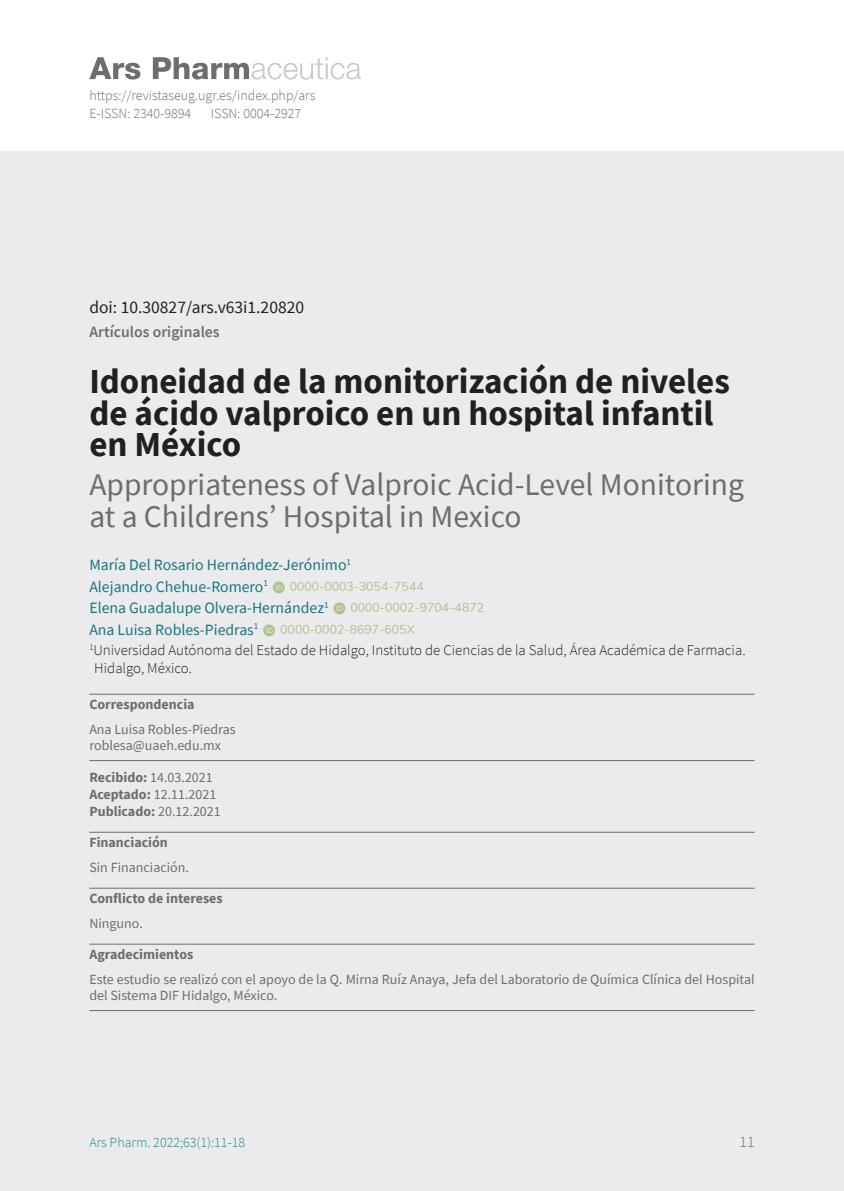
<style>
.page{position:relative;width:844px;height:1191px;background:#fff}
.page>*{position:absolute;margin:0;border:0;box-sizing:border-box;transform-origin:0 0}
.sps_titulo_original{font:700 35px/31.5px "Source Sans Pro";color:#231f20}
.sps_titulo_traduc{font:31.5px/31.5px "Source Sans Pro";color:#6c6d70}
.sps_doi{font:17.5px "Source Sans Pro";color:#231f20}
.sps_autores{font:15.75px "Source Sans Pro";color:#16767f}
.sps_seccion{font:600 15.75px "Source Sans Pro";color:#6c6d70}
.t1{font:300 15.75px "Source Sans Pro";color:#6c6d70}
.sps_afiliaciones{font:300 14.88px/17.8px "Source Sans Pro";color:#231f20}
.sps_linea_fin_metada{font:14px/16.8px "Source Sans Pro";color:#6c6d70}
.sps_texto_metadatos{font:14px "Source Sans Pro";color:#6c6d70}
.t2{font:300 14px "Source Sans Pro";color:#6c6d70}
.sps_titulo_metadatos{font:700 14px "Source Sans Pro";color:#6c6d70}
.t3{font:300 14px "Source Sans Pro";color:#1c8993}
.sps_texto_metadatos-2{font:700 14px "Source Sans Pro";color:#6c6d70}
.sps_autores-2{font:12.25px "Font Awesome 5 Brands";color:#adc38c}
.s1{color:#adc38c}
.s2{font-weight:700}
.s3{font-weight:400}
</style>
<div class="page">
<div style="left:0;top:151px;width:843px;height:1040px;background:#ebebed"></div>
<svg style="left:89px;top:57px;width:272px;height:23px"></svg>
<hr style="left:89px;top:694px;width:665px;height:1px;background:#6c6d70">
<hr style="left:89px;top:760px;width:665px;height:1px;background:#6c6d70">
<hr style="left:89px;top:832px;width:665px;height:1px;background:#6c6d70">
<hr style="left:89px;top:888px;width:665px;height:1px;background:#6c6d70">
<hr style="left:89px;top:944px;width:665px;height:1px;background:#6c6d70">
<hr style="left:89px;top:1010px;width:665px;height:1px;background:#6c6d70">
<p class="t2" style="left:89px;top:86px;width:227px">https://revistaseug.ugr.es/index.php/ars</p>
<p class="t2" style="left:89px;top:105px;width:103px">E-ISSN: 2340-9894</p>
<p class="t2" style="left:211px;top:105px;width:92px">ISSN: 0004-2927</p>
<p class="sps_doi" style="left:89px;top:296px;width:216px">doi: 10.30827/ars.v63i1.20820</p>
<p class="sps_seccion" style="left:89px;top:321px;width:132px">Artículos originales</p>
<p class="sps_titulo_original" style="left:89px;top:365px;width:642px">Idoneidad de la monitorización de niveles de ácido valproico en un hospital infantil en México</p>
<p class="sps_titulo_traduc" style="left:89px;top:469px;width:656px">Appropriateness of Valproic Acid-Level Monitoring at a Childrens’ Hospital in Mexico</p>
<p class="sps_autores" style="left:89px;top:555px;width:263px">María Del Rosario Hernández-Jerónimo<sup>1</sup></p>
<p class="sps_autores" style="left:89px;top:576px;width:197px">Alejandro Chehue-Romero<sup>1</sup> <span class="s1">□</span></p>
<p class="sps_autores-2" style="left:346px;top:581px;width:44px">✓✓ ✔</p>
<p class="sps_autores" style="left:89px;top:598px;width:258px">Elena Guadalupe Olvera-Hernández<sup>1</sup> <span class="s1">□</span></p>
<p class="sps_autores" style="left:89px;top:619px;width:187px">Ana Luisa Robles-Piedras<sup>1</sup> <span class="s1">□</span></p>
<p class="sps_afiliaciones" style="left:94px;top:641px;width:652px;text-indent:-5px"><sup>1</sup>Universidad Autónoma del Estado de Hidalgo, Instituto de Ciencias de la Salud, Área Académica de Farmacia.<br>Hidalgo, México.</p>
<p class="sps_titulo_metadatos" style="left:89px;top:695px;width:107px">Correspondencia</p>
<p class="sps_texto_metadatos" style="left:89px;top:720px;width:148px">Ana Luisa Robles-Piedras</p>
<p class="sps_linea_fin_metada" style="left:89px;top:737px;width:133px">roblesa@uaeh.edu.mx</p>
<p class="sps_texto_metadatos" style="left:89px;top:768px;width:125px"><span class="s2">Recibido:</span> 14.03.2021</p>
<p class="sps_texto_metadatos" style="left:89px;top:785px;width:128px"><span class="s2">Aceptado:</span> 12.11.2021</p>
<p class="sps_texto_metadatos-2" style="left:89px;top:801px;width:133px">Publicado: <span class="s3">20.12.2021</span></p>
<p class="sps_titulo_metadatos" style="left:89px;top:833px;width:80px">Financiación</p>
<p class="sps_texto_metadatos" style="left:89px;top:858px;width:101px">Sin Financiación.</p>
<p class="sps_titulo_metadatos" style="left:89px;top:889px;width:135px">Conflicto de intereses</p>
<p class="sps_texto_metadatos" style="left:89px;top:914px;width:55px">Ninguno.</p>
<p class="sps_titulo_metadatos" style="left:89px;top:945px;width:105px">Agradecimientos</p>
<p class="sps_linea_fin_metada" style="left:89px;top:970px;width:666px">Este estudio se realizó con el apoyo de la Q. Mirna Ruíz Anaya, Jefa del Laboratorio de Química Clínica del Hospital del Sistema DIF Hidalgo, México.</p>
<p class="t3" style="left:89px;top:1133px;width:157px">Ars Pharm. 2022;63(1):11-18</p>
<p class="t1" style="left:739px;top:1132px;width:17px">11</p>
</div>
